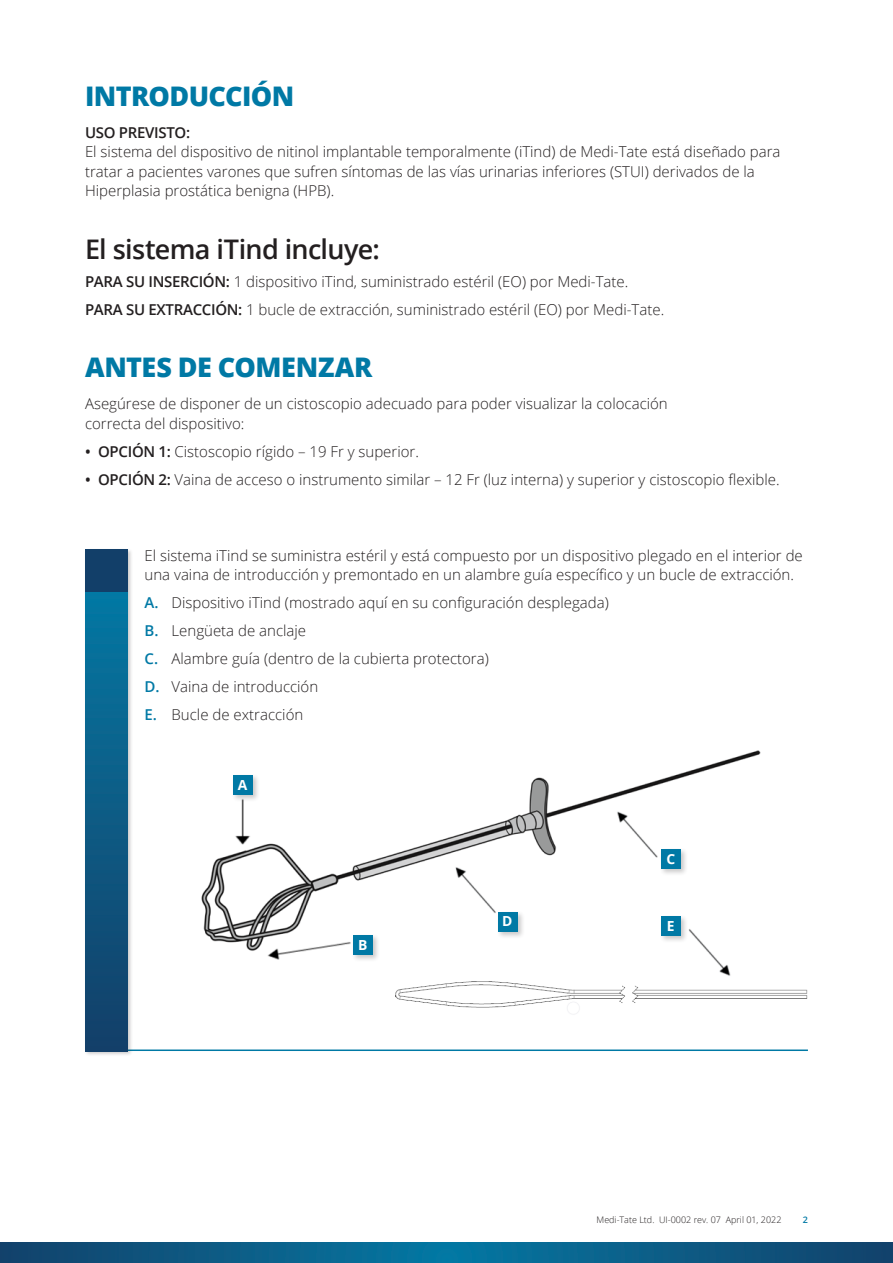
<style>
.page{position:relative;width:893px;height:1263px;background:#fff}
.page>*{position:absolute;margin:0;border:0;box-sizing:border-box;transform-origin:0 0}
.t1{font:800 27px "Open Sans";letter-spacing:-.02em;color:#0079a5}
.t2{font:600 27px "Open Sans";letter-spacing:-.025em;color:#231f20}
.t3{font:300 15px/28px "Open Sans";color:#231f20}
.t4{font:600 15px "Open Sans";letter-spacing:-.02em;color:#231f20}
.t5{font:700 13.8px "Open Sans";color:#fff}
.t6{font:300 9px "Open Sans";color:#231f20}
.t7{font:600 9px "Open Sans";color:#0079a5}
.s1{font-weight:600}
.s2{font-weight:600;color:#0079a5}
</style>
<div class="page">
<svg style="left:0;top:1243px;width:893px;height:20px;background:#0b5c86"></svg>
<hr style="left:85px;top:1049px;width:723px;height:2px;background:#0079a5">
<div style="left:84px;top:548px;width:50px;height:509px;background:#231f20;opacity:.24"></div>
<div style="left:85px;top:549px;width:43px;height:502px;background:linear-gradient(to bottom,#037da7,#143f68)"></div>
<div style="left:85px;top:549px;width:43px;height:43px;background:#123f69"></div>
<img style="left:201px;top:750px;width:560px;height:210px">
<div style="left:231px;top:773px;width:29px;height:29px;background:#231f20;opacity:.24"></div>
<div style="left:233px;top:775px;width:19px;height:20px;background:#0079a5"></div>
<div style="left:351px;top:933px;width:29px;height:29px;background:#231f20;opacity:.24"></div>
<div style="left:353px;top:935px;width:20px;height:20px;background:#0079a5"></div>
<div style="left:659px;top:847px;width:30px;height:29px;background:#231f20;opacity:.24"></div>
<div style="left:661px;top:849px;width:20px;height:19px;background:#0079a5"></div>
<div style="left:496px;top:910px;width:29px;height:29px;background:#231f20;opacity:.24"></div>
<div style="left:498px;top:912px;width:20px;height:19px;background:#0079a5"></div>
<img style="left:395px;top:981px;width:413px;height:33px">
<img style="left:687px;top:926px;width:49px;height:50px">
<div style="left:659px;top:914px;width:30px;height:29px;background:#231f20;opacity:.24"></div>
<div style="left:661px;top:916px;width:20px;height:20px;background:#0079a5"></div>
<h1 class="t1" style="left:85px;top:75px;width:211px">INTRODUCCIÓN</h1>
<p class="t4" style="left:85px;top:122px;width:107px">USO PREVISTO:</p>
<p class="t3" style="left:85px;top:142px;width:697px;line-height:19.5px">El sistema del dispositivo de nitinol implantable temporalmente (iTind) de Medi-Tate está diseñado para tratar a pacientes varones que sufren síntomas de las vías urinarias inferiores (STUI) derivados de la<br>Hiperplasia prostática benigna (HPB).</p>
<h1 class="t2" style="left:85px;top:230px;width:296px">El sistema iTind incluye:</h1>
<p class="t3" style="left:85px;top:267px;width:581px"><span class="s1">PARA SU INSERCIÓN:</span> 1 dispositivo iTind, suministrado estéril (EO) por Medi-Tate.<br><span class="s1">PARA SU EXTRACCIÓN:</span> 1 bucle de extracción, suministrado estéril (EO) por Medi-Tate.</p>
<h1 class="t1" style="left:85px;top:346px;width:289px">ANTES DE COMENZAR</h1>
<p class="t3" style="left:85px;top:393px;width:584px;line-height:19.5px">Asegúrese de disponer de un cistoscopio adecuado para poder visualizar la colocación correcta del dispositivo:</p>
<p class="t3" style="left:85px;top:437px;width:335px"><span class="s1">• OPCIÓN 1:</span> Cistoscopio rígido – 19 Fr y superior.</p>
<p class="t3" style="left:85px;top:465px;width:696px"><span class="s1">• OPCIÓN 2:</span> Vaina de acceso o instrumento similar – 12 Fr (luz interna) y superior y cistoscopio flexible.</p>
<p class="t3" style="left:145px;top:545px;width:660px;line-height:19.5px">El sistema iTind se suministra estéril y está compuesto por un dispositivo plegado en el interior de una vaina de introducción y premontado en un alambre guía específico y un bucle de extracción.</p>
<p class="t3" style="left:145px;top:588px;width:466px"><span class="s2">A.</span> Dispositivo iTind (mostrado aquí en su configuración desplegada)<br><span class="s2">B.</span> Lengüeta de anclaje<br><span class="s2">C.</span> Alambre guía (dentro de la cubierta protectora)<br><span class="s2">D.</span> Vaina de introducción<br><span class="s2">E.</span> Bucle de extracción</p>
<p class="t5" style="left:238px;top:775px;width:11px">A</p>
<p class="t5" style="left:358px;top:935px;width:11px">B</p>
<p class="t5" style="left:667px;top:849px;width:10px">C</p>
<p class="t5" style="left:502px;top:912px;width:12px">D</p>
<p class="t5" style="left:667px;top:916px;width:9px">E</p>
<p class="t6" style="left:597px;top:1214px;width:186px">Medi-Tate Ltd. UI-0002 rev. 07 April 01, 2022</p>
<p class="t7" style="left:803px;top:1214px;width:7px">2</p>
</div>
